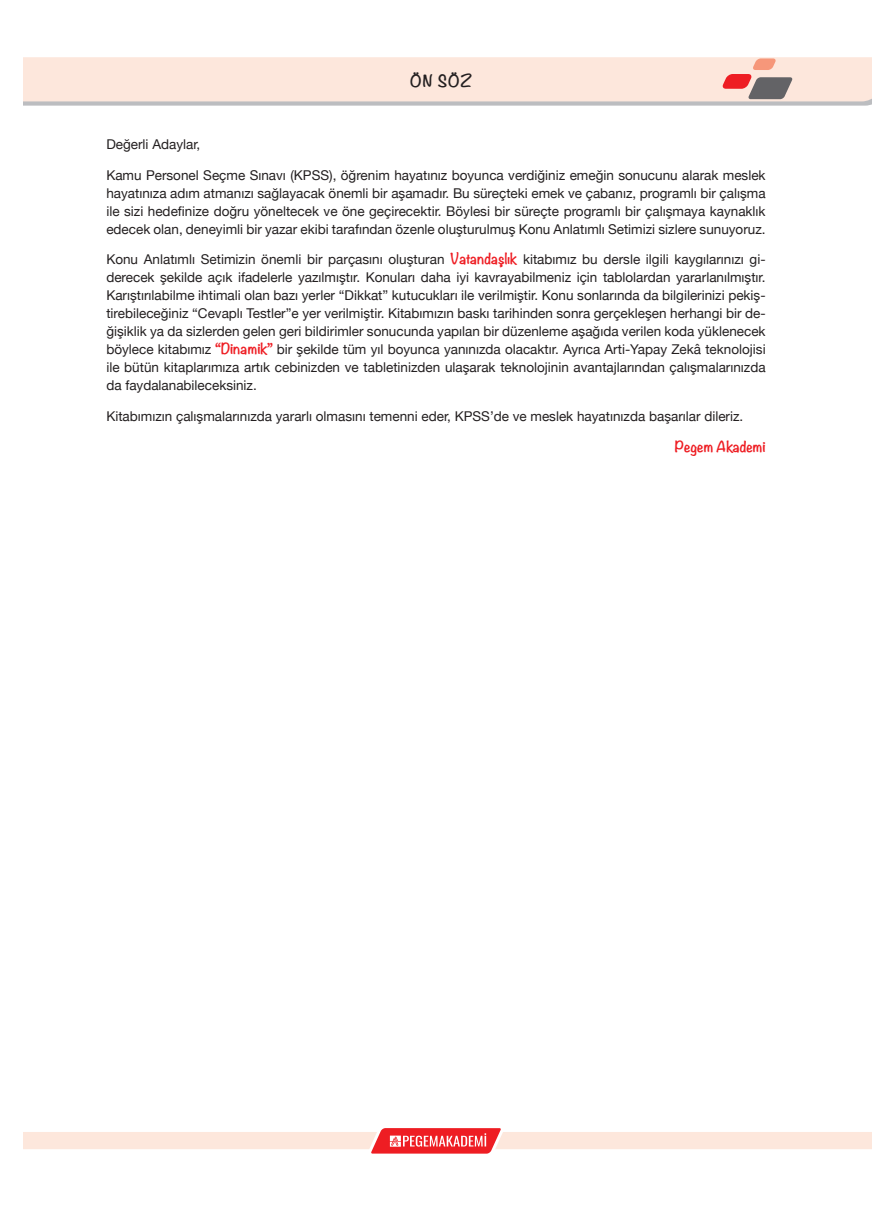
<style>
.page{position:relative;width:872px;height:1212px;background:#fff}
.page>*{position:absolute;margin:0;border:0;box-sizing:border-box;transform-origin:0 0}
.t1{font:700 15px "Noteworthy";color:#231f20}
.t2{font:13.5px/18px "Helvetica Neue";color:#231f20;text-align:justify}
.t3{font:700 13.5px "Noteworthy";color:#ee1d23}
.s1{font-family:"Noteworthy";font-weight:700;color:#ee1d23}
</style>
<div class="page">
<svg style="left:24px;top:57px;width:847px;height:49px;background:#f4dfd5"></svg>
<svg style="left:24px;top:1128px;width:847px;height:26px"></svg>
<p class="t1" style="left:410px;top:67px;width:64px">ÖN SÖZ</p>
<p class="t2" style="left:106px;top:136px;width:95px">Değerli Adaylar,</p>
<p class="t2" style="left:106px;top:167px;width:661px">Kamu Personel Seçme Sınavı (KPSS), öğrenim hayatınız boyunca verdiğiniz emeğin sonucunu alarak meslek hayatınıza adım atmanızı sağlayacak önemli bir aşamadır. Bu süreçteki emek ve çabanız, programlı bir çalışma ile sizi hedefinize doğru yöneltecek ve öne geçirecektir. Böylesi bir süreçte programlı bir çalışmaya kaynaklık edecek olan, deneyimli bir yazar ekibi tarafından özenle oluşturulmuş Konu Anlatımlı Setimizi sizlere sunuyoruz.</p>
<p class="t2" style="left:106px;top:251px;width:661px">Konu Anlatımlı Setimizin önemli bir parçasını oluşturan <span class="s1">Vatandaşlık</span> kitabımız bu dersle ilgili kaygılarınızı gi&shy;derecek şekilde açık ifadelerle yazılmıştır. Konuları daha iyi kavrayabilmeniz için tablolardan yararlanılmıştır.<br>Karıştırılabilme ihtimali olan bazı yerler “Dikkat” kutucukları ile verilmiştir. Konu sonlarında da bilgilerinizi pekiş&shy;tirebileceğiniz “Cevaplı Testler”e yer verilmiştir. Kitabımızın baskı tarihinden sonra gerçekleşen herhangi bir de&shy;ğişiklik ya da sizlerden gelen geri bildirimler sonucunda yapılan bir düzenleme aşağıda verilen koda yüklenecek böylece kitabımız <span class="s1">“Dinamik”</span> bir şekilde tüm yıl boyunca yanınızda olacaktır. Ayrıca Arti-Yapay Zekâ teknolojisi ile bütün kitaplarımıza artık cebinizden ve tabletinizden ulaşarak teknolojinin avantajlarından çalışmalarınızda da faydalanabileceksiniz.</p>
<p class="t2" style="left:106px;top:408px;width:638px">Kitabımızın çalışmalarınızda yararlı olmasını temenni eder, KPSS’de ve meslek hayatınızda başarılar dileriz.</p>
<p class="t3" style="left:675px;top:435px;width:92px">Pegem Akademi</p>
</div>
